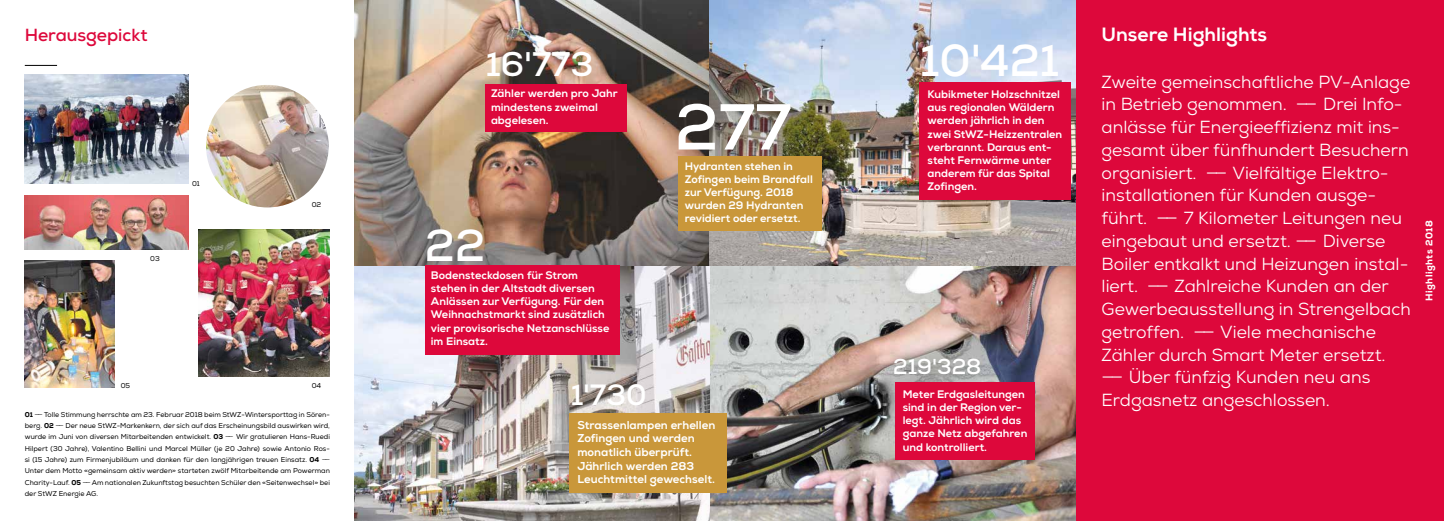
<style>
.page{position:relative;width:1444px;height:521px;background:#fff}
.page>*{position:absolute;margin:0;border:0;box-sizing:border-box;transform-origin:0 0}
.t1{font:700 64.75px "Nexa";color:#fff}
.t2{font:700 44.71px "Nexa";color:#fff}
.t3{font:700 34.12px "Nexa";color:#fff}
.t4{font:700 29.31px "Nexa";color:#fff}
.t5{font:700 21.61px "Nexa";color:#fff}
.t6{font:800 19.25px "Nexa";color:#fff}
.t7{font:17.5px/22.8px "Nexa";color:#fff}
.t8{font:700 17.5px "Nexa";color:#dd083b}
.t9{font:800 11.38px/13.7px "Nexa";color:#fff}
.t10{font:800 10.94px/13.1px "Nexa";color:#fff}
.t11{font:800 9.62px "Nexa";letter-spacing:.05em;color:#fff}
.t12{font:7px/11.4px "Nexa";color:#000;text-align:justify}
.s1{font-weight:800}
.s2{font-style:inherit}
.s3{font-family:"Conduit ITC Pro";font-weight:500}
</style>
<div class="page">
<img style="left:25px;top:196px;width:164px;height:53px">
<img style="left:709px;top:265px;width:367px;height:256px">
<img style="left:206px;top:85px;width:123px;height:122px;border-radius:61px">
<hr style="left:25px;top:65px;width:32px;height:1px;background:#000">
<img style="left:355px;top:265px;width:354px;height:256px">
<div style="left:569px;top:413px;width:157px;height:79px;background:#c9973a"></div>
<img style="left:355px;top:0;width:721px;height:265px">
<div style="left:679px;top:156px;width:143px;height:75px;background:#c9973a"></div>
<div style="left:894px;top:382px;width:140px;height:78px;background:#dd083b"></div>
<div style="left:485px;top:84px;width:142px;height:47px;background:#dd083b"></div>
<div style="left:919px;top:82px;width:151px;height:118px;background:#dd083b"></div>
<div style="left:425px;top:265px;width:194px;height:90px;background:#dd083b"></div>
<img style="left:25px;top:74px;width:164px;height:110px">
<img style="left:25px;top:261px;width:90px;height:126px">
<img style="left:198px;top:229px;width:132px;height:147px">
<div style="left:1076px;top:0;width:368px;height:521px;background:#dd083b"></div>
<h3 class="t8" style="left:25px;top:23px;width:124px">Herausgepickt</h3>
<p class="t12" style="left:150px;top:253px;width:11px">03</p>
<p class="t12" style="left:192px;top:178px;width:9px">01</p>
<p class="t12" style="left:312px;top:199px;width:11px">02</p>
<p class="t12" style="left:121px;top:380px;width:11px">05</p>
<p class="t12" style="left:312px;top:380px;width:11px">04</p>
<p class="t12" style="left:25px;top:408px;width:307px"><span class="s1">01</span> <span class="s2">——</span> Tolle Stimmung herrschte am 23. Februar 2018 beim StWZ-Wintersporttag in Sören&shy;berg. <span class="s1">02</span> <span class="s2">——</span> Der neue StWZ-Markenkern, der sich auf das Erscheinungsbild auswirken wird, wurde im Juni von diversen Mitarbeitenden entwickelt. <span class="s1">03</span> <span class="s2">——</span> Wir gratulieren Hans-Ruedi Hilpert (30 Jahre), Valentino Bellini und Marcel Müller (je 20 Jahre) sowie Antonio Ros&shy;si (15 Jahre) zum Firmenjubiläum und danken für den langjährigen treuen Einsatz. <span class="s1">04</span> <span class="s2">—— </span>Unter dem Motto <span class="s3">«</span>gemeinsam aktiv werden<span class="s3">»</span> starteten zwölf Mitarbeitende am Powerman Charity-Lauf. <span class="s1">05</span> <span class="s2">——</span> Am nationalen Zukunftstag besuchten Schüler den <span class="s3">«</span>Seitenwechsel<span class="s3">»</span> bei der StWZ Energie AG.</p>
<h3 class="t3" style="left:486px;top:42px;width:109px">16'773</h3>
<h3 class="t10" style="left:491px;top:87px;width:128px">Zähler werden pro Jahr mindestens zweimal abgelesen.</h3>
<h2 class="t2" style="left:425px;top:217px;width:62px">22</h2>
<h3 class="t10" style="left:431px;top:269px;width:180px">Bodensteckdosen für Strom stehen in der Altstadt diversen<br>Anlässen zur Verfügung. Für den<br>Weihnachstmarkt sind zusätzlich vier provisorische Netzanschlüsse im Einsatz.</h3>
<h3 class="t4" style="left:571px;top:376px;width:77px">1'730</h3>
<h1 class="t1" style="left:675px;top:86px;width:118px">277</h1>
<h3 class="t10" style="left:685px;top:160px;width:130px">Hydranten stehen in<br>Zofingen beim Brandfall zur Verfügung. 2018 wurden 29 Hydranten revidiert oder ersetzt.</h3>
<h3 class="t9" style="left:577px;top:418px;width:139px">Strassenlampen erhellen<br>Zofingen und werden monatlich überprüft.<br>Jährlich werden 283<br>Leuchtmittel gewechselt.</h3>
<h2 class="t2" style="left:920px;top:32px;width:141px">10'421</h2>
<h3 class="t10" style="left:927px;top:88px;width:136px">Kubikmeter Holzschnitzel aus regionalen Wäldern werden jährlich in den zwei StWZ-Heizzentralen verbrannt. Daraus ent&shy;steht Fernwärme unter anderem für das Spital<br>Zofingen.</h3>
<h3 class="t5" style="left:893px;top:352px;width:90px">219'328</h3>
<h3 class="t10" style="left:902px;top:388px;width:126px">Meter Erdgasleitungen sind in der Region ver&shy;legt. Jährlich wird das ganze Netz abgefahren und kontrolliert.</h3>
<h3 class="t6" style="left:1101px;top:22px;width:167px">Unsere Highlights</h3>
<p class="t7" style="left:1101px;top:70px;width:311px">Zweite gemeinschaftliche PV-Anlage in Betrieb genommen. —— Drei Info&shy;anlässe für Energieeffizienz mit ins&shy;gesamt über fünfhundert Besuchern organisiert. —— Vielfältige Elektro&shy;installationen für Kunden ausge&shy;führt. —— 7 Kilometer Leitungen neu eingebaut und ersetzt. —— Diverse Boiler entkalkt und Heizungen instal&shy;liert. —— Zahlreiche Kunden an der Gewerbeausstellung in Strengelbach getroffen. —— Viele mechanische Zähler durch Smart Meter ersetzt. —— Über fünfzig Kunden neu ans Erdgasnetz angeschlossen.</p>
<h3 class="t11" style="left:1423px;top:301px;width:83px;rotate:-90deg">Highlights 2018</h3>
</div>
